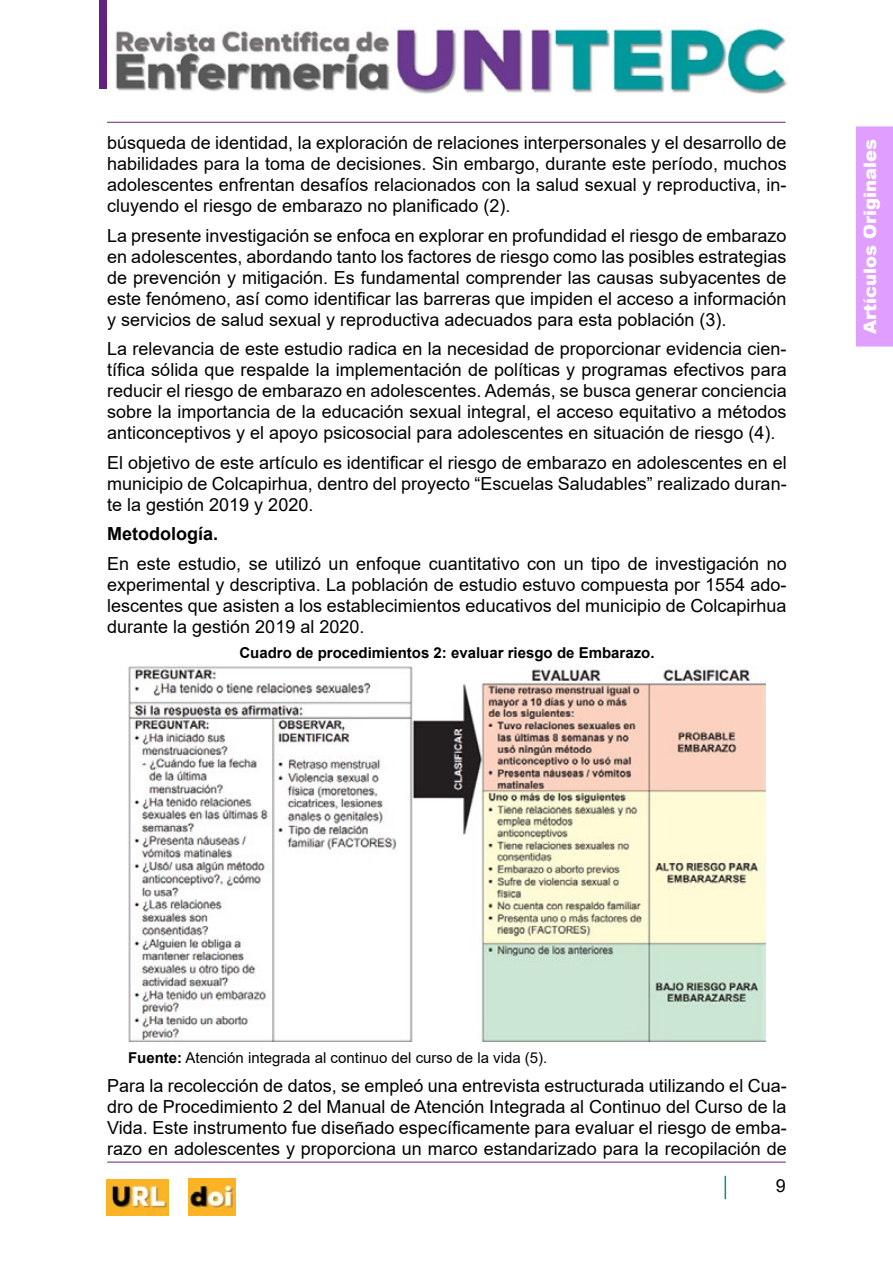
<style>
.page{position:relative;width:893px;height:1263px;background:#fff}
.page>*{position:absolute;margin:0;border:0;box-sizing:border-box;transform-origin:0 0}
.t1{font:18px/21px "Arial";color:#000;text-align:justify}
.t2{font:900 18px "Arial";color:#fff}
.t3{font:700 18px "Arial";color:#000}
.t4{font:15px "Arial";color:#000}
.t5{font:700 15px "Arial";color:#000}
.s1{font-weight:700}
</style>
<div class="page">
<div style="left:100px;top:0;width:7px;height:89px;background:#622181"></div>
<hr style="left:107px;top:122px;width:679px;height:1px;background:#60247f">
<hr style="left:107px;top:1162px;width:679px;height:1px;background:#60247f">
<svg style="left:725px;top:1176px;width:1px;height:23px"></svg>
<img style="left:115px;top:27px;width:674px;height:66px">
<div style="left:856px;top:126px;width:37px;height:221px;background:#e09fff"></div>
<img style="left:107px;top:1179px;width:61px;height:36px">
<img style="left:188px;top:1178px;width:47px;height:37px">
<img style="left:128px;top:665px;width:638px;height:376px">
<p class="t1" style="left:107px;top:132px;width:681px">búsqueda de identidad, la exploración de relaciones interpersonales y el desarrollo de habilidades para la toma de decisiones. Sin embargo, durante este período, muchos adolescentes enfrentan desafíos relacionados con la salud sexual y reproductiva, in&shy;cluyendo el riesgo de embarazo no planificado (2).</p>
<p class="t1" style="left:107px;top:225px;width:681px">La presente investigación se enfoca en explorar en profundidad el riesgo de embarazo en adolescentes, abordando tanto los factores de riesgo como las posibles estrategias de prevención y mitigación. Es fundamental comprender las causas subyacentes de este fenómeno, así como identificar las barreras que impiden el acceso a información y servicios de salud sexual y reproductiva adecuados para esta población (3).</p>
<p class="t1" style="left:107px;top:338px;width:681px">La relevancia de este estudio radica en la necesidad de proporcionar evidencia cien&shy;tífica sólida que respalde la implementación de políticas y programas efectivos para reducir el riesgo de embarazo en adolescentes. Además, se busca generar conciencia sobre la importancia de la educación sexual integral, el acceso equitativo a métodos anticonceptivos y el apoyo psicosocial para adolescentes en situación de riesgo (4).</p>
<p class="t1" style="left:107px;top:452px;width:681px">El objetivo de este artículo es identificar el riesgo de embarazo en adolescentes en el municipio de Colcapirhua, dentro del proyecto “Escuelas Saludables” realizado duran&shy;te la gestión 2019 y 2020.</p>
<p class="t3" style="left:107px;top:521px;width:113px">Metodología.</p>
<p class="t1" style="left:107px;top:553px;width:681px">En este estudio, se utilizó un enfoque cuantitativo con un tipo de investigación no experimental y descriptiva. La población de estudio estuvo compuesta por 1554 ado&shy;lescentes que asisten a los establecimientos educativos del municipio de Colcapirhua durante la gestión 2019 al 2020.</p>
<p class="t5" style="left:239px;top:642px;width:417px">Cuadro de procedimientos 2: evaluar riesgo de Embarazo.</p>
<p class="t2" style="left:857px;top:334px;width:197px;rotate:-90deg">Artículos Originales</p>
<p class="t4" style="left:128px;top:1047px;width:421px"><span class="s1">Fuente:</span> Atención integrada al continuo del curso de la vida (5).</p>
<p class="t1" style="left:107px;top:1075px;width:681px">Para la recolección de datos, se empleó una entrevista estructurada utilizando el Cua&shy;dro de Procedimiento 2 del Manual de Atención Integrada al Continuo del Curso de la Vida. Este instrumento fue diseñado específicamente para evaluar el riesgo de emba&shy;razo en adolescentes y proporciona un marco estandarizado para la recopilación de</p>
<p class="t1" style="left:776px;top:1175px;width:12px">9</p>
</div>
